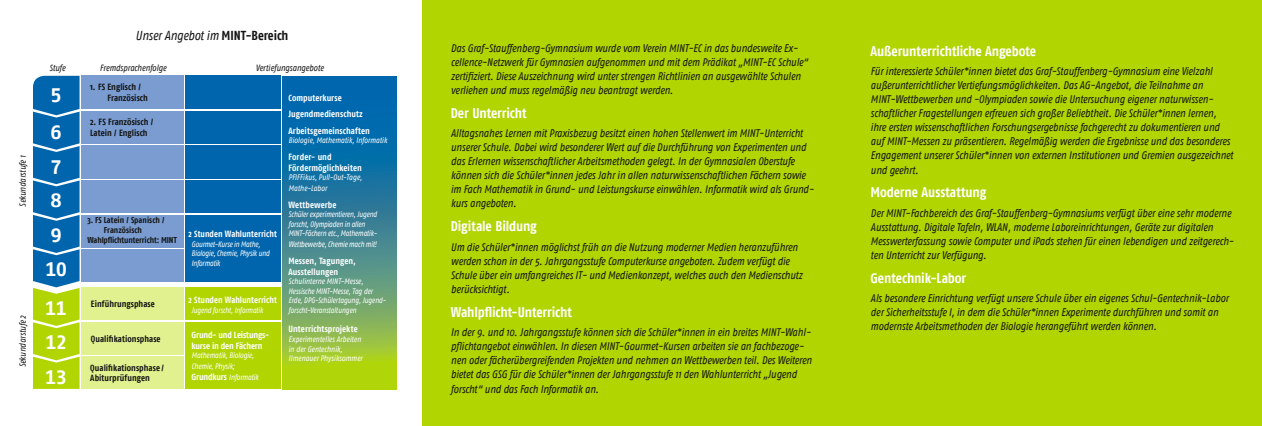
<style>
.page{position:relative;width:1262px;height:426px;background:#fff}
.page>*{position:absolute;margin:0;border:0;box-sizing:border-box;transform-origin:0 0}
.t1{font:700 19.5px/34.4px "AWO Fago Office";letter-spacing:-.04em;color:#fff}
.t2{font:700 14px "AWO Fago Cond";letter-spacing:-.005em;color:#fff}
.t3{font:italic 13px "AWO Fago Cond";color:#131413}
.t4{font:italic 11px/14px "AWO Fago Cond";color:#131413}
.t5{font:700 9px/16.5px "AWO Fago Cond";letter-spacing:.005em;color:#fff}
.t6{font:700 9px/10.8px "AWO Fago Cond";letter-spacing:.005em;color:#131413}
.t7{font:italic 9px "AWO Fago Cond";color:#131413}
.t8{font:700 9px/10.8px "AWO Fago Cond";letter-spacing:-.015em;color:#fff}
.t9{font:700 8.5px "AWO Fago Cond";letter-spacing:-.005em;color:#131413}
.t10{font:italic 8px/9.6px "AWO Fago Cond";letter-spacing:-.01em;color:#fff}
.s1{font-weight:700;font-style:normal}
.s2{font-weight:700;font-style:normal;font-size:9px}
</style>
<div class="page">
<div style="left:422px;top:0;width:839px;height:425px;background:#b0d500"></div>
<svg style="left:33px;top:76px;width:47px;height:312px;background:#499381"></svg>
<div style="left:82px;top:76px;width:102px;height:33px;background:#7a9cd1"></div>
<div style="left:82px;top:145px;width:102px;height:33px;background:#7a9cd1"></div>
<div style="left:82px;top:111px;width:102px;height:32px;background:#7a9cd1"></div>
<div style="left:82px;top:180px;width:102px;height:32px;background:#7a9cd1"></div>
<div style="left:82px;top:287px;width:102px;height:32px;background:#e1f190"></div>
<div style="left:82px;top:215px;width:102px;height:32px;background:#7a9cd1"></div>
<div style="left:82px;top:322px;width:102px;height:32px;background:#e1f190"></div>
<div style="left:82px;top:249px;width:102px;height:32px;background:#7a9cd1"></div>
<div style="left:82px;top:356px;width:102px;height:32px;background:#e1f190"></div>
<div style="left:186px;top:76px;width:95px;height:33px;background:#0065ad"></div>
<div style="left:186px;top:145px;width:95px;height:33px;background:#0065ad"></div>
<div style="left:186px;top:111px;width:95px;height:32px;background:#0065ad"></div>
<div style="left:186px;top:180px;width:95px;height:32px;background:#0065ad"></div>
<div style="left:186px;top:287px;width:95px;height:32px;background:#b0d500"></div>
<div style="left:186px;top:215px;width:95px;height:66px;background:#0065ad"></div>
<div style="left:186px;top:322px;width:95px;height:66px;background:#b0d500"></div>
<svg style="left:283px;top:76px;width:114px;height:312px;background:#458e81"></svg>
<p class="t7" style="left:17px;top:206px;width:53px;rotate:-90deg">Sekundarstufe 1</p>
<p class="t7" style="left:17px;top:367px;width:54px;rotate:-90deg">Sekundarstufe 2</p>
<p class="t3" style="left:136px;top:28px;width:154px">Unser Angebot im <span class="s1">MINT-Bereich</span></p>
<p class="t7" style="left:50px;top:62px;width:17px">Stufe</p>
<p class="t7" style="left:100px;top:62px;width:68px">Fremdsprachenfolge</p>
<p class="t7" style="left:256px;top:62px;width:69px">Vertiefungsangebote</p>
<h1 class="t1" style="left:51px;top:78px;width:13px">5</h1>
<h1 class="t1" style="left:51px;top:115px;width:13px">6</h1>
<h1 class="t1" style="left:51px;top:149px;width:13px">7</h1>
<h1 class="t1" style="left:51px;top:182px;width:13px;line-height:34.8px">8<br>9</h1>
<h1 class="t1" style="left:45px;top:251px;width:23px">10</h1>
<h1 class="t1" style="left:45px;top:290px;width:23px">11</h1>
<h1 class="t1" style="left:45px;top:324px;width:23px">12<br>13</h1>
<p class="t6" style="left:108px;top:81px;width:42px;text-indent:-17px">1. FS Englisch /<br>Französisch</p>
<p class="t6" style="left:90px;top:116px;width:65px">2. FS Französisch /<br>Latein / Englisch</p>
<p class="t9" style="left:87px;top:215px;width:79px">3. FS Latein / Spanisch /</p>
<p class="t9" style="left:104px;top:225px;width:40px">Französisch</p>
<p class="t9" style="left:87px;top:235px;width:91px">Wahlpflichtunterricht: MINT</p>
<p class="t6" style="left:91px;top:297px;width:65px">Einführungsphase</p>
<p class="t6" style="left:91px;top:332px;width:71px">Qualifikationsphase</p>
<p class="t6" style="left:90px;top:361px;width:75px">Qualifikationsphase /<br>Abiturprüfungen</p>
<p class="t5" style="left:189px;top:225px;width:90px">2 Stunden Wahlunterricht</p>
<p class="t10" style="left:191px;top:238px;width:80px">Gourmet-Kurse in Mathe,<br>Biologie, Chemie, Physik und<br>Informatik</p>
<p class="t5" style="left:189px;top:291px;width:90px">2 Stunden Wahlunterricht</p>
<p class="t10" style="left:191px;top:305px;width:73px">Jugend forscht, Informatik</p>
<p class="t8" style="left:191px;top:329px;width:79px">Grund- und Leistungs&shy;kurse in den Fächern</p>
<p class="t10" style="left:191px;top:349px;width:69px;line-height:10.8px">Mathematik, Biologie,<br>Chemie, Physik;<br><span class="s2">Grundkurs</span> Informatik</p>
<p class="t5" style="left:288px;top:89px;width:83px">Computerkurse<br>Jugendmedienschutz<br>Arbeitsgemeinschaften</p>
<p class="t10" style="left:288px;top:135px;width:100px">Biologie, Mathematik, Informatik</p>
<p class="t5" style="left:288px;top:151px;width:75px;line-height:10.8px">Forder- und<br>Fördermöglichkeiten</p>
<p class="t10" style="left:288px;top:172px;width:75px;line-height:10.8px">PFIFFikus, Pull-Out-Tage,<br>Mathe-Labor</p>
<p class="t5" style="left:288px;top:196px;width:49px">Wettbewerbe</p>
<p class="t10" style="left:288px;top:209px;width:90px">Schüler experimentieren, Jugend forscht, Olympiaden in allen<br>MINT-Fächern etc., Mathematik-</p>
<p class="t10" style="left:288px;top:239px;width:90px">Wettbewerbe, Chemie mach mit!</p>
<p class="t5" style="left:288px;top:255px;width:68px;line-height:10.8px">Messen, Tagungen,<br>Ausstellungen</p>
<p class="t10" style="left:288px;top:276px;width:99px">Schulinterne MINT-Messe,<br>Hessische MINT-Messe, Tag der<br>Erde, DPG-Schülertagung, Jugend&shy;forscht-Veranstaltungen</p>
<p class="t5" style="left:288px;top:320px;width:71px">Unterrichtsprojekte</p>
<p class="t10" style="left:288px;top:334px;width:75px">Experimentelles Arbeiten in der Gentechnik,<br>Ilmenauer Physiksommer</p>
<p class="t4" style="left:451px;top:41px;width:359px">Das Graf-Stauffenberg-Gymnasium wurde vom Verein MINT-EC in das bundesweite Ex&shy;cellence-Netzwerk für Gymnasien aufgenommen und mit dem Prädikat „MINT-EC Schule“ zertifiziert. Diese Auszeichnung wird unter strengen Richtlinien an ausgewählte Schulen verliehen und muss regelmäßig neu beantragt werden.</p>
<p class="t2" style="left:451px;top:104px;width:77px">Der Unterricht</p>
<p class="t4" style="left:451px;top:126px;width:364px">Alltagsnahes Lernen mit Praxisbezug besitzt einen hohen Stellenwert im MINT-Unterricht unserer Schule. Dabei wird besonderer Wert auf die Durchführung von Experimenten und das Erlernen wissenschaftlicher Arbeitsmethoden gelegt. In der Gymnasialen Oberstufe können sich die Schüler*innen jedes Jahr in allen naturwissenschaftlichen Fächern sowie im Fach Mathematik in Grund- und Leistungskurse einwählen. Informatik wird als Grund&shy;kurs angeboten.</p>
<p class="t2" style="left:451px;top:218px;width:87px">Digitale Bildung</p>
<p class="t4" style="left:451px;top:239px;width:353px">Um die Schüler*innen möglichst früh an die Nutzung moderner Medien heranzuführen werden schon in der 5. Jahrgangsstufe Computerkurse angeboten. Zudem verfügt die Schule über ein umfangreiches IT- und Medienkonzept, welches auch den Medienschutz berücksichtigt.</p>
<p class="t2" style="left:451px;top:303px;width:123px">Wahlpflicht-Unterricht</p>
<p class="t4" style="left:451px;top:325px;width:362px">In der 9. und 10. Jahrgangsstufe können sich die Schüler*innen in ein breites MINT-Wahl&shy;pflichtangebot einwählen. In diesen MINT-Gourmet-Kursen arbeiten sie an fachbezoge&shy;nen oder fächerübergreifenden Projekten und nehmen an Wettbewerben teil. Des Weiteren bietet das GSG für die Schüler*innen der Jahrgangsstufe 11 den Wahlunterricht „Jugend forscht“ und das Fach Informatik an.</p>
<p class="t2" style="left:870px;top:42px;width:167px">Außerunterrichtliche Angebote</p>
<p class="t4" style="left:870px;top:64px;width:364px">Für interessierte Schüler*innen bietet das Graf-Stauffenberg-Gymnasium eine Vielzahl außerunterrichtlicher Vertiefungsmöglichkeiten. Das AG-Angebot, die Teilnahme an MINT-Wettbewerben und -Olympiaden sowie die Untersuchung eigener naturwissen&shy;schaftlicher Fragestellungen erfreuen sich großer Beliebtheit. Die Schüler*innen lernen, ihre ersten wissenschaftlichen Forschungsergebnisse fachgerecht zu dokumentieren und auf MINT-Messen zu präsentieren. Regelmäßig werden die Ergebnisse und das besonderes Engagement unserer Schüler*innen von externen Institutionen und Gremien ausgezeichnet und geehrt.</p>
<p class="t2" style="left:870px;top:184px;width:117px">Moderne Ausstattung</p>
<p class="t4" style="left:870px;top:206px;width:364px">Der MINT-Fachbereich des Graf-Stauffenberg-Gymnasiums verfügt über eine sehr moderne Ausstattung. Digitale Tafeln, WLAN, moderne Laboreinrichtungen, Geräte zur digitalen Messwerterfassung sowie Computer und iPads stehen für einen lebendigen und zeitgerech&shy;ten Unterricht zur Verfügung.</p>
<p class="t2" style="left:870px;top:269px;width:97px">Gentechnik-Labor</p>
<p class="t4" style="left:870px;top:291px;width:359px">Als besondere Einrichtung verfügt unsere Schule über ein eigenes Schul-Gentechnik-Labor der Sicherheitsstufe I, in dem die Schüler*innen Experimente durchführen und somit an modernste Arbeitsmethoden der Biologie herangeführt werden können.</p>
</div>
